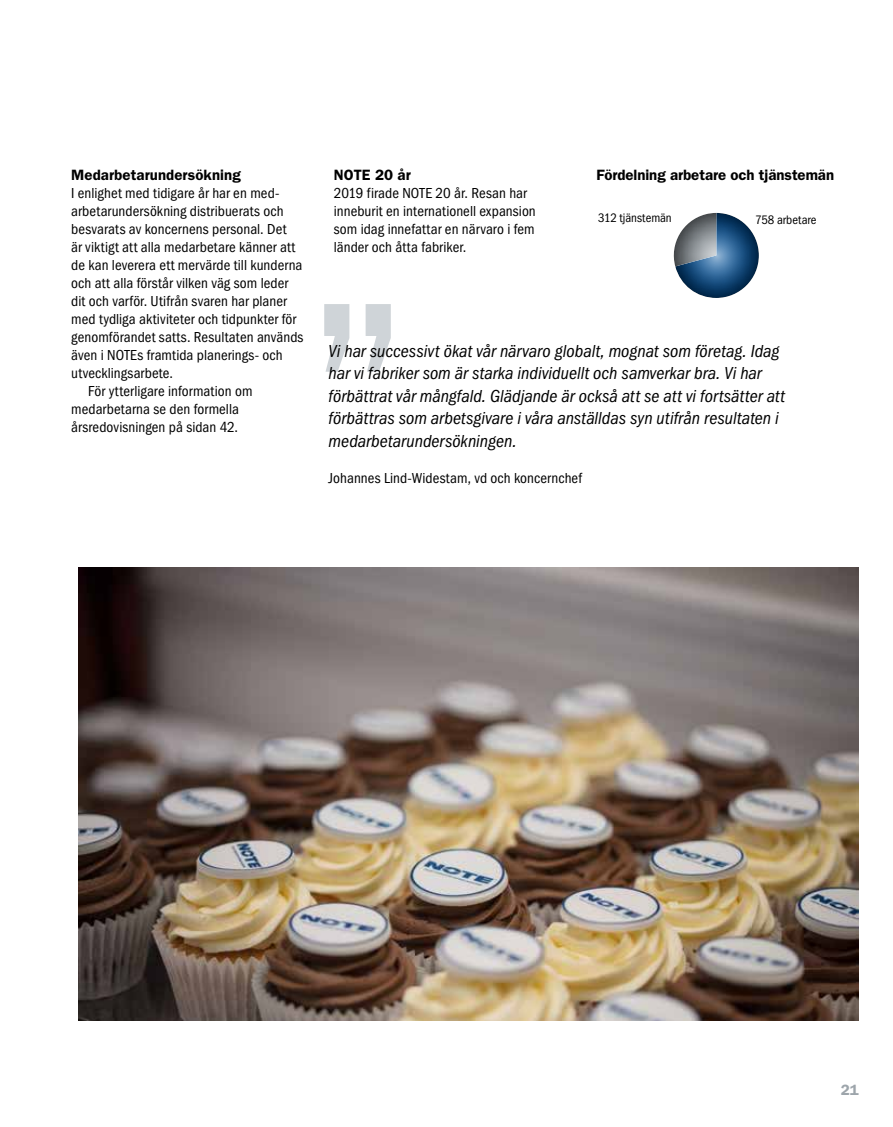
<style>
.page{position:relative;width:893px;height:1127px;background:#fff}
.page>*{position:absolute;margin:0;border:0;box-sizing:border-box;transform-origin:0 0}
.t1{font:italic condensed 18px/22.5px "ITC Franklin Gothic Std";color:#000}
.t2{font:condensed 15px/18px "ITC Franklin Gothic Std";letter-spacing:.005em;color:#000}
.t3{font:600 15px "ITC Franklin Gothic Std";color:#000}
.t4{font:600 15px "ITC Franklin Gothic Std";color:#9da5ab}
.t5{font:condensed 12.75px "ITC Franklin Gothic Std";color:#000}
</style>
<div class="page">
<svg style="left:324px;top:304px;width:67px;height:68px"></svg>
<img style="left:78px;top:568px;width:781px;height:452px">
<svg style="left:673px;top:212px;width:86px;height:86px"></svg>
<p class="t3" style="left:71px;top:166px;width:171px">Medarbetarundersökning</p>
<p class="t2" style="left:71px;top:185px;width:210px">I enlighet med tidigare år har en med-</p>
<p class="t2" style="left:71px;top:203px;width:214px">arbetarundersökning distribuerats och</p>
<p class="t2" style="left:71px;top:221px;width:217px">besvarats av koncernens personal. Det</p>
<p class="t2" style="left:71px;top:239px;width:226px">är viktigt att alla medarbetare känner att</p>
<p class="t2" style="left:71px;top:257px;width:233px">de kan leverera ett mervärde till kunderna</p>
<p class="t2" style="left:71px;top:275px;width:219px">och att alla förstår vilken väg som leder</p>
<p class="t2" style="left:71px;top:293px;width:217px">dit och varför. Utifrån svaren har planer</p>
<p class="t2" style="left:71px;top:311px;width:227px">med tydliga aktiviteter och tidpunkter för</p>
<p class="t2" style="left:71px;top:329px;width:234px">genomförandet satts. Resultaten används</p>
<p class="t2" style="left:71px;top:347px;width:213px">även i NOTEs framtida planerings- och</p>
<p class="t2" style="left:71px;top:365px;width:103px">utvecklingsarbete.</p>
<p class="t2" style="left:88px;top:383px;width:166px">För ytterligare information om</p>
<p class="t2" style="left:71px;top:401px;width:169px">medarbetarna se den formella</p>
<p class="t2" style="left:71px;top:419px;width:168px">årsredovisningen på sidan 42.</p>
<p class="t3" style="left:334px;top:166px;width:79px">NOTE 20 år</p>
<p class="t2" style="left:334px;top:185px;width:204px">2019 firade NOTE 20 år. Resan har inneburit en internationell expansion som idag innefattar en närvaro i fem länder och åtta fabriker.</p>
<p class="t3" style="left:596px;top:166px;width:239px">Fördelning arbetare och tjänstemän</p>
<p class="t5" style="left:598px;top:211px;width:75px">312 tjänstemän</p>
<p class="t5" style="left:755px;top:212px;width:63px">758 arbetare</p>
<p class="t1" style="left:329px;top:339px;width:458px">Vi har successivt ökat vår närvaro globalt, mognat som företag. Idag har vi fabriker som är starka individuellt och samverkar bra. Vi har förbättrat vår mångfald. Glädjande är också att se att vi fortsätter att förbättras som arbetsgivare i våra anställdas syn utifrån resultaten i medarbetarundersökningen.</p>
<p class="t2" style="left:329px;top:469px;width:255px">Johannes Lind-Widestam, vd och koncernchef</p>
<p class="t4" style="left:841px;top:1081px;width:20px">21</p>
</div>
